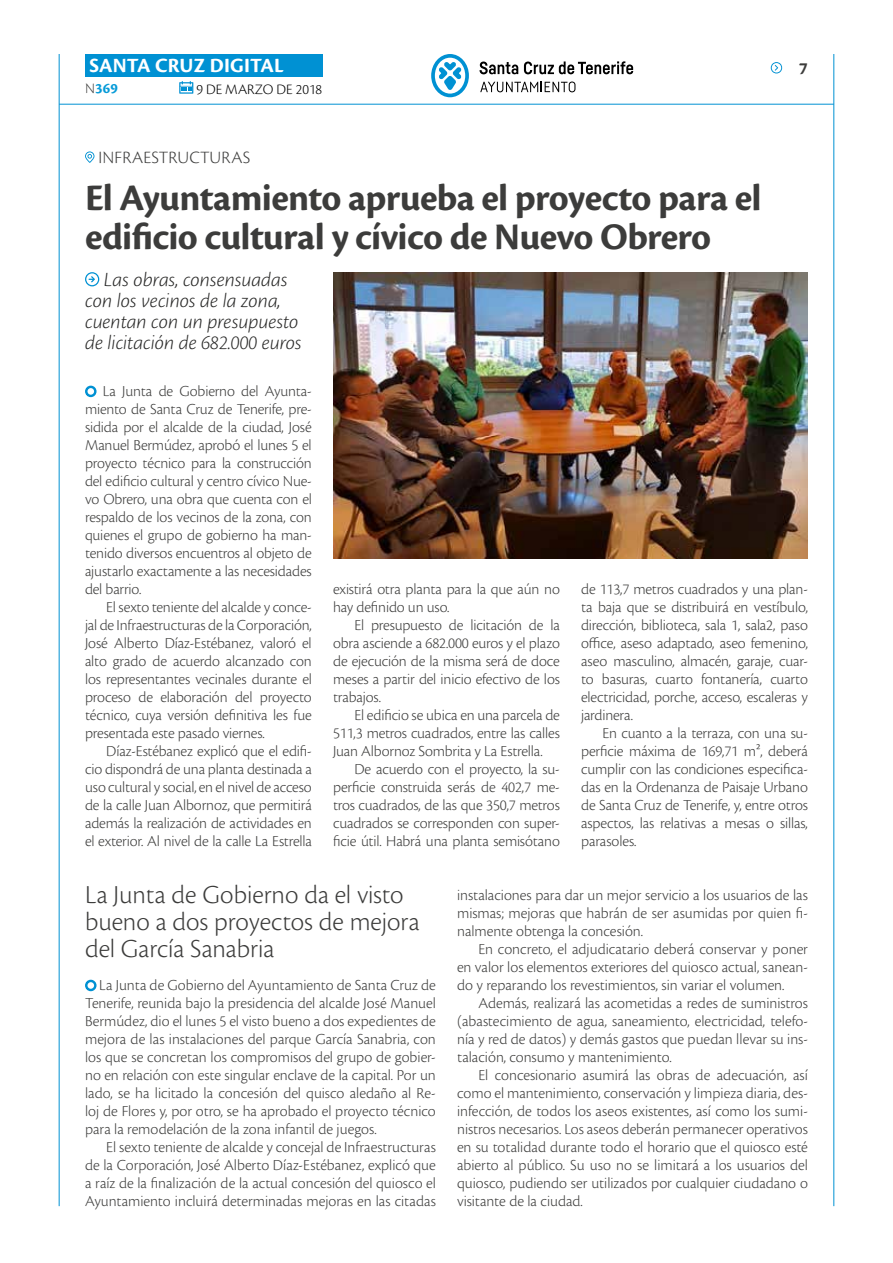
<style>
.page{position:relative;width:893px;height:1263px;background:#fff}
.page>*{position:absolute;margin:0;border:0;box-sizing:border-box;transform-origin:0 0}
.t1{font:700 39px/39px "Cronos Pro";letter-spacing:-.02em;color:#3c3c3b}
.t2{font:300 27px/27px "Cronos Pro";color:#3c3c3b}
.t3{font:italic 300 21px/21px "Cronos Pro";letter-spacing:-.005em;color:#282827}
.t4{font:700 21px "Cronos Pro";letter-spacing:.005em;color:#fff}
.t5{font:300 18px "Cronos Pro";letter-spacing:.01em;color:#3c3c3b}
.t6{font:700 18px "Cronos Pro";color:#3c3c3b}
.t7{font:300 15.9px/18px "Cronos Pro";letter-spacing:-.005em;color:#3c3c3b;text-align:justify}
.t8{font:300 15px "Cronos Pro";color:#000}
.t9{font:700 15px "Cronos Pro";color:#079bd8}
.s1{font-weight:300;color:#3c3c3b}
</style>
<div class="page">
<hr style="left:59px;top:104px;width:775px;height:1px;background:#0091d3">
<div style="left:85px;top:54px;width:238px;height:23px;background:#0091d3"></div>
<svg style="left:179px;top:81px;width:14px;height:13px"></svg>
<hr style="left:59px;top:54px;width:1px;height:1152px;background:#0091d3">
<hr style="left:833px;top:54px;width:1px;height:1152px;background:#0091d3">
<svg style="left:771px;top:62px;width:12px;height:11px"></svg>
<svg style="left:431px;top:54px;width:38px;height:43px"></svg>
<svg style="left:480px;top:62px;width:38px;height:12px"></svg>
<svg style="left:524px;top:61px;width:109px;height:13px"></svg>
<svg style="left:480px;top:82px;width:95px;height:10px"></svg>
<svg style="left:85px;top:385px;width:12px;height:13px"></svg>
<img style="left:333px;top:272px;width:475px;height:286px">
<svg style="left:85px;top:979px;width:12px;height:13px"></svg>
<svg style="left:85px;top:272px;width:14px;height:14px"></svg>
<svg style="left:85px;top:151px;width:9px;height:12px"></svg>
<h3 class="t4" style="left:89px;top:53px;width:196px">SANTA CRUZ DIGITAL</h3>
<p class="t9" style="left:85px;top:80px;width:34px"><span class="s1">N</span>369</p>
<p class="t8" style="left:196px;top:80px;width:127px">9 DE MARZO DE 2018</p>
<p class="t5" style="left:98px;top:147px;width:153px">INFRAESTRUCTURAS</p>
<h1 class="t1" style="left:85px;top:179px;width:678px">El Ayuntamiento aprueba el proyecto para el edificio cultural y cívico de Nuevo Obrero</h1>
<h3 class="t3" style="left:85px;top:269px;width:218px;text-indent:19px">Las obras, consensuadas con los vecinos de la zona, cuentan con un presupuesto de licitación de 682.000 euros</h3>
<p class="t6" style="left:799px;top:58px;width:10px">7</p>
<p class="t7" style="left:85px;top:382px;width:228px;text-indent:18px">La Junta de Gobierno del Ayunta&shy;miento de Santa Cruz de Tenerife, pre&shy;sidida por el alcalde de la ciudad, José Manuel Bermúdez, aprobó el lunes 5 el proyecto técnico para la construcción del edificio cultural y centro cívico Nue&shy;vo Obrero, una obra que cuenta con el respaldo de los vecinos de la zona, con quienes el grupo de gobierno ha man&shy;tenido diversos encuentros al objeto de ajustarlo exactamente a las necesidades del barrio.</p>
<p class="t7" style="left:85px;top:598px;width:228px;text-indent:21px">El sexto teniente del alcalde y conce&shy;jal de Infraestructuras de la Corporación, José Alberto Díaz-Estébanez, valoró el alto grado de acuerdo alcanzado con los representantes vecinales durante el proceso de elaboración del proyecto técnico, cuya versión definitiva les fue presentada este pasado viernes.</p>
<p class="t7" style="left:85px;top:742px;width:228px;text-indent:21px">Díaz-Estébanez explicó que el edifi&shy;cio dispondrá de una planta destinada a uso cultural y social, en el nivel de acceso de la calle Juan Albornoz, que permitirá además la realización de actividades en el exterior. Al nivel de la calle La Estrella</p>
<p class="t7" style="left:333px;top:580px;width:228px">existirá otra planta para la que aún no hay definido un uso.</p>
<p class="t7" style="left:333px;top:616px;width:228px;text-indent:21px">El presupuesto de licitación de la obra asciende a 682.000 euros y el plazo de ejecución de la misma será de doce meses a partir del inicio efectivo de los trabajos.</p>
<p class="t7" style="left:333px;top:706px;width:228px;text-indent:21px">El edificio se ubica en una parcela de 511,3 metros cuadrados, entre las calles Juan Albornoz Sombrita y La Estrella.</p>
<p class="t7" style="left:333px;top:760px;width:228px;text-indent:21px">De acuerdo con el proyecto, la su&shy;perficie construida serás de 402,7 me&shy;tros cuadrados, de las que 350,7 metros cuadrados se corresponden con super&shy;ficie útil. Habrá una planta semisótano</p>
<p class="t7" style="left:581px;top:580px;width:228px">de 113,7 metros cuadrados y una plan&shy;ta baja que se distribuirá en vestíbulo, dirección, biblioteca, sala 1, sala2, paso office, aseso adaptado, aseo femenino, aseo masculino, almacén, garaje, cuar&shy;to basuras, cuarto fontanería, cuarto electricidad, porche, acceso, escaleras y jardinera.</p>
<p class="t7" style="left:581px;top:724px;width:228px;text-indent:21px">En cuanto a la terraza, con una su&shy;perficie máxima de 169,71 m², deberá cumplir con las condiciones especifica&shy;das en la Ordenanza de Paisaje Urbano de Santa Cruz de Tenerife, y, entre otros aspectos, las relativas a mesas o sillas, parasoles.</p>
<h2 class="t2" style="left:85px;top:881px;width:336px">La Junta de Gobierno da el visto bueno a dos proyectos de mejora del García Sanabria</h2>
<p class="t7" style="left:85px;top:976px;width:352px;text-indent:14px">La Junta de Gobierno del Ayuntamiento de Santa Cruz de Tenerife, reunida bajo la presidencia del alcalde José Manuel Bermúdez, dio el lunes 5 el visto bueno a dos expedientes de mejora de las instalaciones del parque García Sanabria, con los que se concretan los compromisos del grupo de gobier&shy;no en relación con este singular enclave de la capital. Por un lado, se ha licitado la concesión del quisco aledaño al Re&shy;loj de Flores y, por otro, se ha aprobado el proyecto técnico para la remodelación de la zona infantil de juegos.</p>
<p class="t7" style="left:85px;top:1138px;width:352px;text-indent:21px">El sexto teniente de alcalde y concejal de Infraestructuras de la Corporación, José Alberto Díaz-Estébanez, explicó que a raíz de la finalización de la actual concesión del quiosco el Ayuntamiento incluirá determinadas mejoras en las citadas</p>
<p class="t7" style="left:457px;top:886px;width:352px">instalaciones para dar un mejor servicio a los usuarios de las mismas; mejoras que habrán de ser asumidas por quien fi&shy;nalmente obtenga la concesión.</p>
<p class="t7" style="left:457px;top:940px;width:352px;text-indent:21px">En concreto, el adjudicatario deberá conservar y poner en valor los elementos exteriores del quiosco actual, sanean&shy;do y reparando los revestimientos, sin variar el volumen.</p>
<p class="t7" style="left:457px;top:994px;width:352px;text-indent:21px">Además, realizará las acometidas a redes de suministros (abastecimiento de agua, saneamiento, electricidad, telefo&shy;nía y red de datos) y demás gastos que puedan llevar su ins&shy;talación, consumo y mantenimiento.</p>
<p class="t7" style="left:457px;top:1066px;width:352px;text-indent:21px">El concesionario asumirá las obras de adecuación, así como el mantenimiento, conservación y limpieza diaria, des&shy;infección, de todos los aseos existentes, así como los sumi&shy;nistros necesarios. Los aseos deberán permanecer operativos en su totalidad durante todo el horario que el quiosco esté abierto al público. Su uso no se limitará a los usuarios del quiosco, pudiendo ser utilizados por cualquier ciudadano o visitante de la ciudad.</p>
</div>
